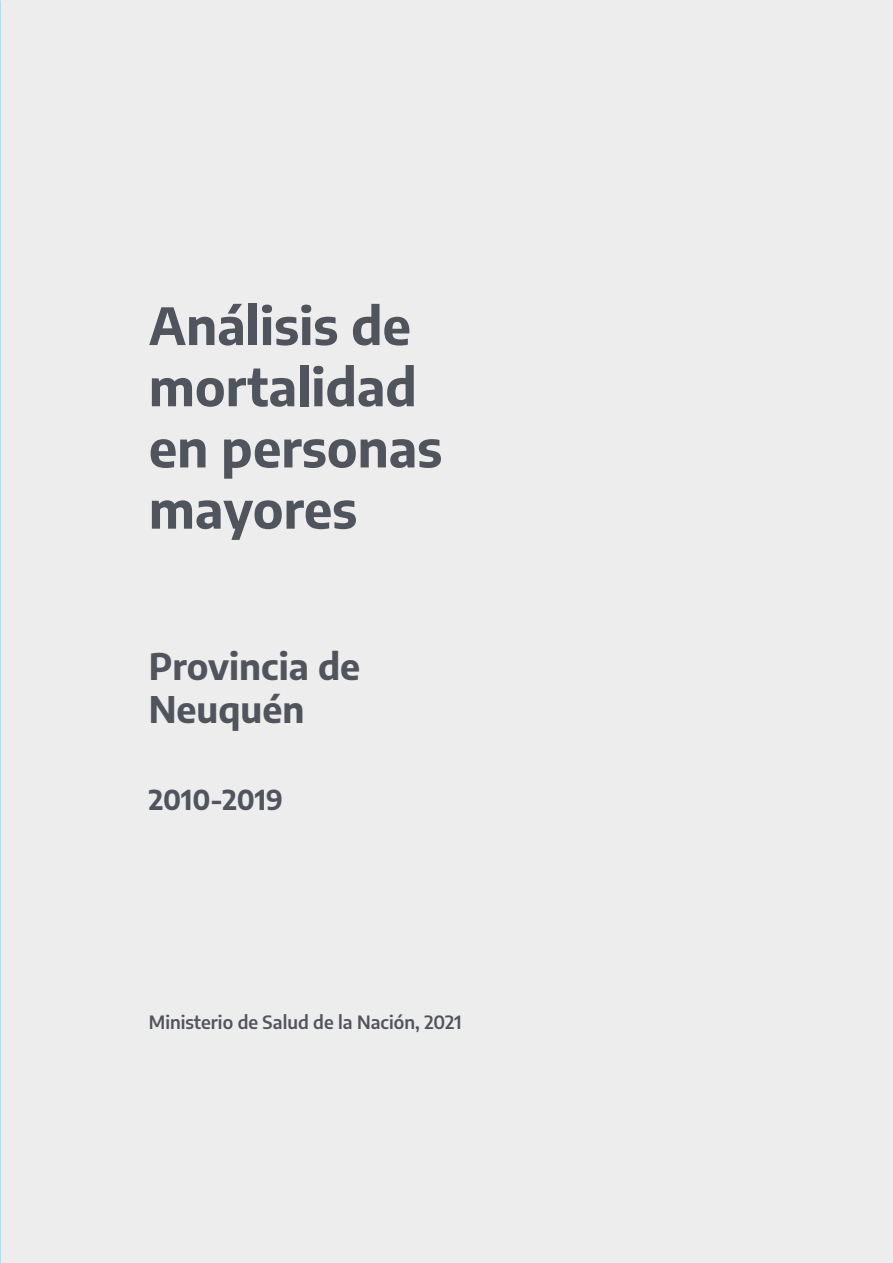
<style>
.page{position:relative;width:893px;height:1263px;background:#eeedee}
.page>*{position:absolute;margin:0;border:0;box-sizing:border-box;transform-origin:0 0}
.t1{font:700 51px/61.2px "Encode Sans";color:#50545d}
.t2{font:700 36px/43.2px "Encode Sans";color:#50545d}
.t3{font:700 27px "Encode Sans";letter-spacing:-.005em;color:#50545d}
.t4{font:600 18px "Encode Sans";color:#50545d}
</style>
<div class="page">
<p class="t1" style="left:149px;top:292px;width:295px">Análisis de mortalidad en personas mayores</p>
<p class="t2" style="left:149px;top:642px;width:213px">Provincia de<br>Neuquén</p>
<p class="t3" style="left:149px;top:779px;width:136px">2010-2019</p>
<p class="t4" style="left:149px;top:1009px;width:314px">Ministerio de Salud de la Nación, 2021</p>
</div>
